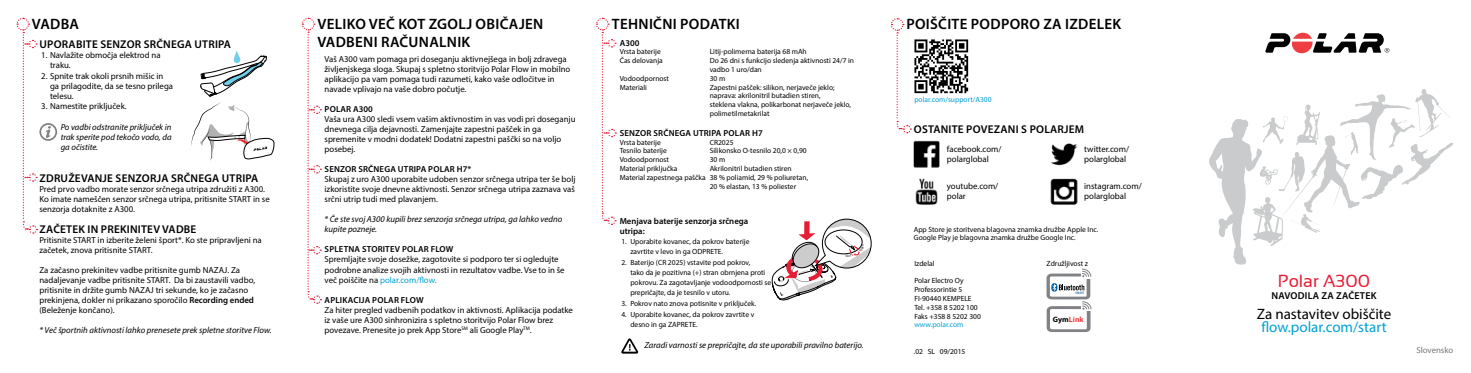
<style>
.page{position:relative;width:1471px;height:373px;background:#fff}
.page>*{position:absolute;margin:0;border:0;box-sizing:border-box;transform-origin:0 0}
.t1{font:17.5px "Sansation";color:#e61d34}
.t2{font:600 15px/18px "Myriad Pro";letter-spacing:.02em;color:#000}
.t3{font:15px "Myriad Pro";color:#000}
.t4{font:15px "Myriad Pro";color:#00a1d6}
.t5{font:600 11.25px "Myriad Pro";letter-spacing:.02em;color:#000}
.t6{font:600 10px "Myriad Pro";letter-spacing:.02em;color:#000}
.t7{font:8.75px/10px "Myriad Pro";color:#000}
.t8{font:italic 8.75px/10px "Myriad Pro";color:#000;text-align:justify}
.t9{font:600 8.75px "Myriad Pro";letter-spacing:.02em;color:#000}
.t10{font:600 8.75px/10px "Myriad Pro";color:#000}
.t11{font:8.75px "Myriad Pro";color:#757779}
.t12{font:700 7.75px "Myriad Pro";color:#ef3e42}
.t13{font:7.5px/8.8px "Myriad Pro";color:#000}
.t14{font:7.5px "Myriad Pro";color:#00a1d6}
.s1{color:#00a1d6}
.s2{font-weight:600}
.s3{color:#000}
</style>
<div class="page">
<svg style="left:621px;top:338px;width:18px;height:16px"></svg>
<svg style="left:596px;top:17px;width:20px;height:208px"></svg>
<svg style="left:1265px;top:33px;width:124px;height:20px"></svg>
<svg style="left:1209px;top:89px;width:244px;height:176px"></svg>
<svg style="left:1046px;top:268px;width:45px;height:63px"></svg>
<svg style="left:192px;top:51px;width:83px;height:110px"></svg>
<svg style="left:16px;top:17px;width:41px;height:217px"></svg>
<svg style="left:302px;top:17px;width:20px;height:287px"></svg>
<img style="left:913px;top:140px;width:27px;height:28px">
<img style="left:1050px;top:178px;width:28px;height:27px">
<img style="left:1051px;top:143px;width:27px;height:23px">
<img style="left:915px;top:178px;width:23px;height:27px">
<svg style="left:890px;top:18px;width:21px;height:116px"></svg>
<img style="left:914px;top:39px;width:54px;height:54px">
<svg style="left:772px;top:218px;width:99px;height:82px"></svg>
<h2 class="t2" style="left:32px;top:15px;width:49px">VADBA</h2>
<h2 class="t2" style="left:317px;top:15px;width:227px">VELIKO VEČ KOT ZGOLJ OBIČAJEN<br>VADBENI RAČUNALNIK</h2>
<p class="t7" style="left:324px;top:54px;width:247px">Vaš A300 vam pomaga pri doseganju aktivnejšega in bolj zdravega življenjskega sloga. Skupaj s spletno storitvijo Polar Flow in mobilno aplikacijo pa vam pomaga tudi razumeti, kako vaše odločitve in navade vplivajo na vaše dobro počutje.</p>
<p class="t9" style="left:325px;top:103px;width:50px">POLAR A300</p>
<p class="t7" style="left:324px;top:114px;width:252px">Vaša ura A300 sledi vsem vašim aktivnostim in vas vodi pri doseganju dnevnega cilja dejavnosti. Zamenjajte zapestni pašček in ga spremenite v modni dodatek! Dodatni zapestni paščki so na voljo posebej.</p>
<p class="t9" style="left:325px;top:163px;width:148px">SENZOR SRČNEGA UTRIPA POLAR H7*</p>
<p class="t7" style="left:324px;top:174px;width:252px;text-align:justify">Skupaj z uro A300 uporabite udoben senzor srčnega utripa ter še bolj izkoristite svoje dnevne aktivnosti. Senzor srčnega utripa zaznava vaš srčni utrip tudi med plavanjem.</p>
<p class="t8" style="left:324px;top:214px;width:239px">* Če ste svoj A300 kupili brez senzorja srčnega utripa, ga lahko vedno kupite pozneje.</p>
<p class="t9" style="left:325px;top:243px;width:84px">SPLETNA STORITEV POLAR</p>
<p class="t9" style="left:431px;top:243px;width:24px">FLOW</p>
<p class="t7" style="left:324px;top:254px;width:242px">Spremljajte svoje dosežke, zagotovite si podporo ter si ogledujte podrobne analize svojih aktivnosti in rezultatov vadbe. Vse to in še več poiščite na <span class="s1">polar.com/flow.</span></p>
<p class="t9" style="left:325px;top:293px;width:6px">APLIKA</p>
<p class="t9" style="left:353px;top:293px;width:26px">CIJA POLAR</p>
<p class="t9" style="left:401px;top:293px;width:24px">FLOW</p>
<p class="t7" style="left:324px;top:304px;width:250px">Za hiter pregled vadbenih podatkov in aktivnosti. Aplikacija podatke iz vaše ure A300 sinhronizira s spletno storitvijo Polar Flow brez povezave. Prenesite jo prek App Store<sup>SM</sup> ali Google Play<sup>TM</sup>.</p>
<p class="t5" style="left:40px;top:36px;width:193px">UPORABITE SENZOR SRČNEGA UTRIPA</p>
<p class="t7" style="left:50px;top:49px;width:112px;text-indent:-9px">1. Navlažite območja elektrod na traku.</p>
<p class="t7" style="left:50px;top:70px;width:125px;text-indent:-9px">2. Spnite trak okoli prsnih mišic in ga prilagodite, da se tesno prilega telesu.</p>
<p class="t7" style="left:41px;top:101px;width:87px">3. Namestite priključek.</p>
<p class="t8" style="left:61px;top:122px;width:112px">Po vadbi odstranite priključek in trak sperite pod tekočo vodo, da ga očistite.</p>
<p class="t5" style="left:40px;top:170px;width:220px">ZDRUŽEVANJE SENZORJA SRČNEGA UTRIPA</p>
<p class="t7" style="left:39px;top:183px;width:232px">Pred prvo vadbo morate senzor srčnega utripa združiti z A300.<br>Ko imate nameščen senzor srčnega utripa, pritisnite START in se senzorja dotaknite z A300.</p>
<p class="t5" style="left:40px;top:222px;width:8px">ZAČE</p>
<p class="t5" style="left:66px;top:222px;width:104px">TEK IN PREKINITEV VADBE</p>
<p class="t7" style="left:39px;top:235px;width:224px">Pritisnite START in izberite želeni šport*. Ko ste pripravljeni na začetek, znova pritisnite START.</p>
<p class="t7" style="left:39px;top:265px;width:217px">Za začasno prekinitev vadbe pritisnite gumb NAZAJ. Za nadaljevanje vadbe pritisnite START. Da bi zaustavili vadbo, pritisnite in držite gumb NAZAJ tri sekunde, ko je začasno prekinjena, dokler ni prikazano sporočilo <span class="s2">RECORDING ENDED </span>(Beleženje končano).</p>
<p class="t8" style="left:39px;top:325px;width:234px">* Več športnih aktivnosti lahko prenesete prek spletne storitve Flow.</p>
<h2 class="t2" style="left:612px;top:15px;width:129px">TEHNIČNI PODATKI</h2>
<p class="t9" style="left:620px;top:37px;width:21px">A300</p>
<p class="t13" style="left:619px;top:47px;width:43px">Vrsta baterije</p>
<p class="t13" style="left:709px;top:47px;width:99px">Litij-polimerna baterija 68 mAh</p>
<p class="t13" style="left:619px;top:56px;width:45px">Čas delovanja</p>
<p class="t13" style="left:709px;top:56px;width:146px">Do 26 dni s funkcijo sledenja aktivnosti 24/7 in vadbo 1 uro/dan</p>
<p class="t13" style="left:619px;top:74px;width:51px">Vodoodpornost</p>
<p class="t13" style="left:709px;top:74px;width:17px">30m</p>
<p class="t13" style="left:619px;top:82px;width:29px">Materiali</p>
<p class="t13" style="left:709px;top:82px;width:143px">Zapestni pašček: silikon, nerjaveče jeklo; naprava: akrilonitril butadien stiren,<br>steklena vlakna, polikarbonat nerjaveče jeklo, polimetilmetakrilat</p>
<p class="t9" style="left:620px;top:127px;width:144px">SENZOR SRČNEGA UTRIPA POLAR H7</p>
<p class="t13" style="left:619px;top:137px;width:43px">Vrsta baterije</p>
<p class="t13" style="left:709px;top:137px;width:25px">CR2025</p>
<p class="t13" style="left:619px;top:146px;width:49px">Tesnilo baterije</p>
<p class="t13" style="left:709px;top:146px;width:98px">Silikonsko O-tesnilo 20,0 × 0,90</p>
<p class="t13" style="left:619px;top:155px;width:51px">Vodoodpornost</p>
<p class="t13" style="left:709px;top:155px;width:17px">30m</p>
<p class="t13" style="left:619px;top:164px;width:59px">Material priključka</p>
<p class="t13" style="left:709px;top:164px;width:83px">Akrilonitril butadien stiren</p>
<p class="t13" style="left:619px;top:172px;width:190px">Material zapestnega paščka 38 % poliamid, 29 % poliuretan,</p>
<p class="t13" style="left:709px;top:181px;width:88px">20 % elastan, 13 % poliester</p>
<p class="t10" style="left:619px;top:215px;width:130px">MENJAVA BATERIJE SENZORJA SRČNEGA<br>UTRIPA:</p>
<p class="t13" style="left:630px;top:236px;width:121px;line-height:10px;text-indent:-9px">1. Uporabite kovanec, da pokrov baterije zavrtite v levo in ga ODPRETE.</p>
<p class="t13" style="left:630px;top:257px;width:142px;line-height:10px;text-indent:-9px">2. Baterijo (CR 2025) vstavite pod pokrov,<br>tako da je pozitivna (+) stran obrnjena proti pokrovu. Za zagotavljanje vodoodpornosti se prepričajte, da je tesnilo v utoru.</p>
<p class="t13" style="left:621px;top:298px;width:136px">3. Pokrov nato znova potisnite v priključek.</p>
<p class="t13" style="left:630px;top:308px;width:125px;line-height:10px;text-indent:-9px">4. Uporabite kovanec, da pokrov zavrtite v desno in ga ZAPRETE.</p>
<p class="t8" style="left:644px;top:339px;width:221px">Zaradi varnosti se prepričajte, da ste uporabili pravilno baterijo.</p>
<h2 class="t2" style="left:906px;top:15px;width:216px">POIŠČITE PODPORO ZA IZDELEK</h2>
<p class="t14" style="left:914px;top:95px;width:79px">polar.com/support/A300</p>
<p class="t5" style="left:914px;top:121px;width:171px">OSTANITE POVEZANI S POLARJEM</p>
<p class="t7" style="left:947px;top:144px;width:56px">facebook.com/ polarglobal</p>
<p class="t7" style="left:947px;top:181px;width:53px">youtube.com/ polar</p>
<p class="t7" style="left:1084px;top:144px;width:46px">twitter.com/ polarglobal</p>
<p class="t7" style="left:1084px;top:181px;width:59px">instagram.com/ polarglobal</p>
<p class="t13" style="left:913px;top:224px;width:186px">App Store je storitvena blagovna znamka družbe Apple Inc.<br>Google Play je blagovna znamka družbe Google Inc.</p>
<p class="t13" style="left:914px;top:258px;width:22px">Izdelal</p>
<p class="t13" style="left:914px;top:276px;width:68px">Polar Electro Oy<br>Professorintie 5<br>FI-90440 KEMPELE<br>Tel. +358 8 5202 100<br>Faks +358 8 5202 300</p>
<p class="t14" style="left:914px;top:319px;width:51px">www.polar.com</p>
<p class="t13" style="left:913px;top:346px;width:53px">.02 SL 09/2015</p>
<p class="t13" style="left:1046px;top:258px;width:43px">Združljivost z</p>
<p class="t12" style="left:1053px;top:314px;width:32px"><span class="s3">Gym</span>Link</p>
<h1 class="t1" style="left:1277px;top:270px;width:94px">Polar A300</h1>
<p class="t6" style="left:1271px;top:289px;width:106px">NAVODILA ZA ZAČETEK</p>
<h2 class="t3" style="left:1256px;top:304px;width:136px">Za nastavitev obiščite</h2>
<h2 class="t4" style="left:1261px;top:317px;width:127px">flow.polar.com/start</h2>
<p class="t11" style="left:1416px;top:344px;width:38px">Slovensko</p>
</div>
